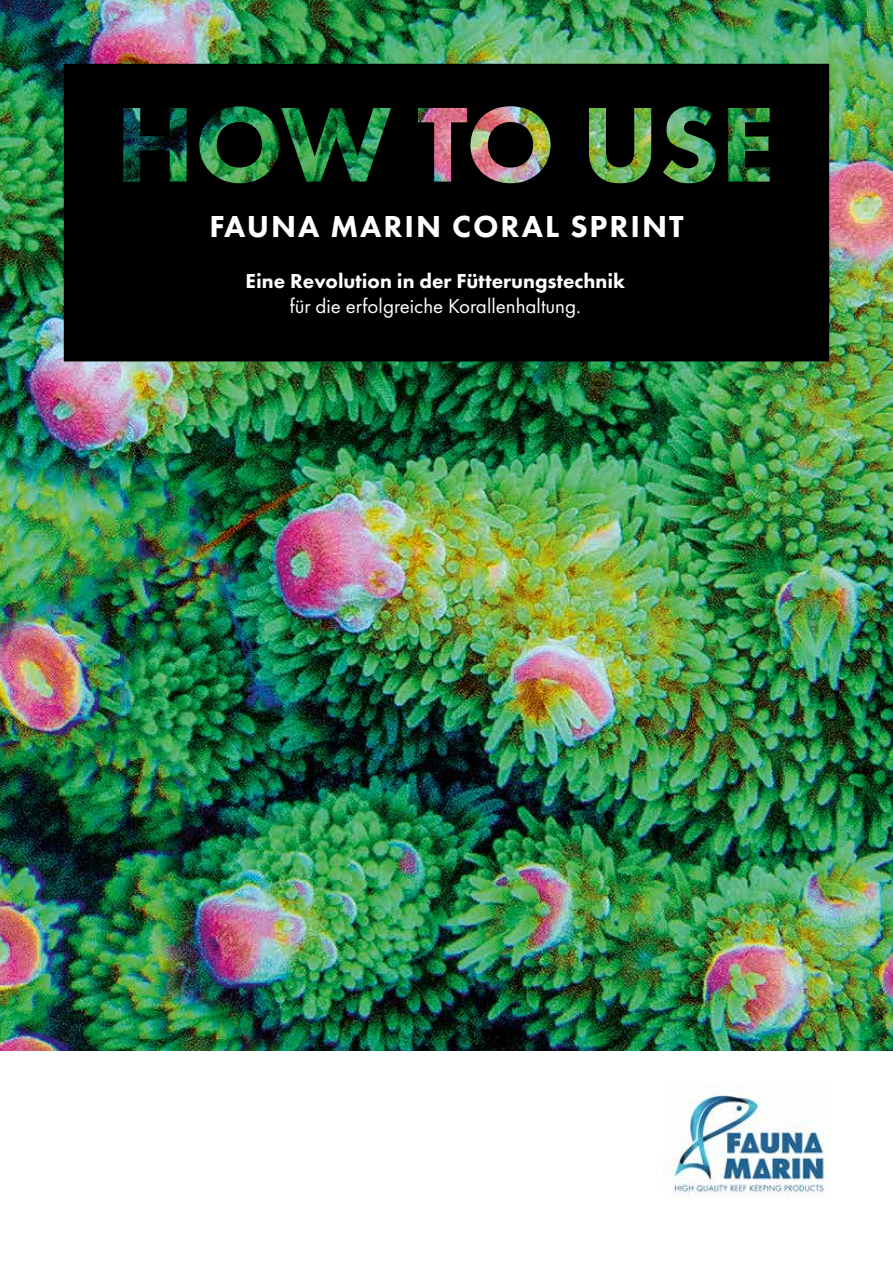
<style>
.page{position:relative;width:893px;height:1263px;background:#fff}
.page>*{position:absolute;margin:0;border:0;box-sizing:border-box;transform-origin:0 0}
.t1{font:800 31.5px "Futura PT";letter-spacing:.06em;color:#fff}
.t2{font:800 21px "Futura PT";color:#fff}
.t3{font:21px "Futura PT";color:#fff}
</style>
<div class="page">
<img style="left:663px;top:1090px;width:164px;height:106px">
<img style="left:0;top:0;width:893px;height:1050px">
<svg style="left:64px;top:64px;width:765px;height:297px;background:#080e09"></svg>
<h1 class="t1" style="left:209px;top:206px;width:476px">FAUNA MARIN CORAL SPRINT</h1>
<p class="t2" style="left:245px;top:268px;width:381px">Eine Revolution in der Fütterungstechnik</p>
<p class="t3" style="left:290px;top:294px;width:293px">für die erfolgreiche Korallenhaltung.</p>
</div>
